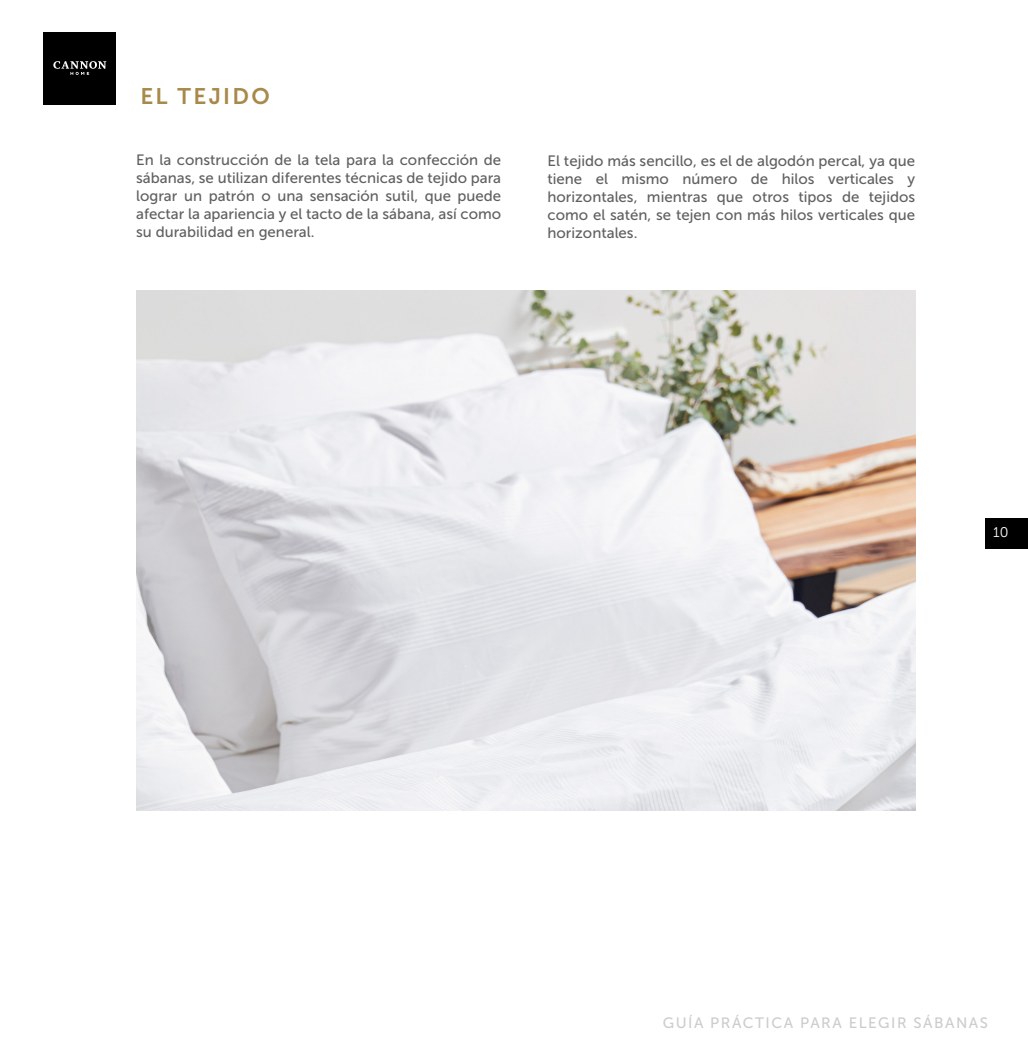
<style>
.page{position:relative;width:1028px;height:1063px;background:#fff}
.page>*{position:absolute;margin:0;border:0;box-sizing:border-box;transform-origin:0 0}
.t1{font:22.5px "Museo Sans 700";letter-spacing:.1em;color:#a8894a}
.t2{font:15px/18px "Museo Sans 500";color:#606060;text-align:justify}
.t3{font:15px "Museo Sans 500";letter-spacing:.1em;color:#ccc}
.t4{font:14px "Museo Sans 300";color:#fff}
</style>
<div class="page">
<div style="left:44px;top:32px;width:72px;height:72px;background:#000"></div>
<svg style="left:53px;top:61px;width:53px;height:14px"></svg>
<div style="left:985px;top:518px;width:43px;height:31px;background:#000"></div>
<img style="left:136px;top:290px;width:779px;height:520px">
<h1 class="t1" style="left:140px;top:83px;width:131px">EL TEJIDO</h1>
<p class="t2" style="left:136px;top:151px;width:366px">En la construcción de la tela para la confección de sábanas, se utilizan diferentes técnicas de tejido para lograr un patrón o una sensación sutil, que puede afectar la apariencia y el tacto de la sábana, así como su durabilidad en general.</p>
<p class="t2" style="left:547px;top:152px;width:369px">El tejido más sencillo, es el de algodón percal, ya que tiene el mismo número de hilos verticales y horizontales, mientras que otros tipos de tejidos como el satén, se tejen con más hilos verticales que horizontales.</p>
<p class="t4" style="left:993px;top:525px;width:17px">10</p>
<p class="t3" style="left:663px;top:1015px;width:327px">GUÍA PRÁCTICA PARA ELEGIR SÁBANAS</p>
</div>
